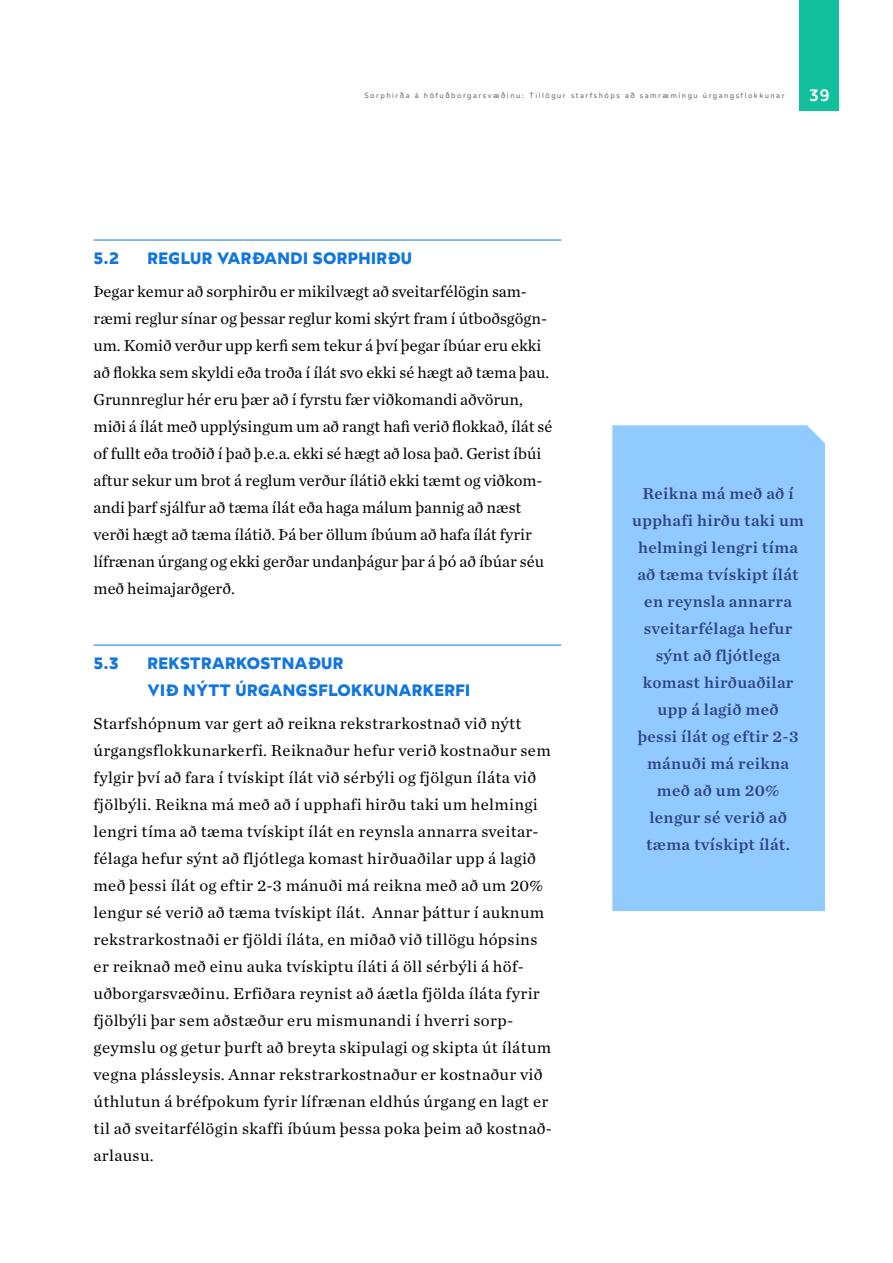
<style>
.page{position:relative;width:893px;height:1263px;background:#fff}
.page>*{position:absolute;margin:0;border:0;box-sizing:border-box;transform-origin:0 0}
.t1{font:16.5px/27px "Chronicle Text G1";letter-spacing:.02em;color:#000}
.t2{font:16.5px/27px "Chronicle Text G1";color:#000}
.t3{font:16.5px/27px "Chronicle Text G1 Semi";letter-spacing:.02em;color:#314483;text-align:center}
.t4{font:700 16.5px/27px "Wotfard";letter-spacing:.025em;color:#1276dc}
.t5{font:500 16.5px "Wotfard";color:#fff}
.t6{font:7.5px "Wotfard";letter-spacing:.2em;color:#6d6e71}
</style>
<div class="page">
<div style="left:799px;top:0;width:40px;height:111px;background:#12c09d"></div>
<hr style="left:94px;top:240px;width:467px;height:1px;background:#1276dc">
<hr style="left:94px;top:645px;width:467px;height:1px;background:#1276dc">
<div style="left:612px;top:425px;width:213px;height:486px;background:#91caff"></div>
<p class="t6" style="left:364px;top:91px;width:422px">Sorphirða á höfuðborgarsvæðinu: Tillögur starfshóps að samræmingu úrgangsflokkunar</p>
<p class="t5" style="left:809px;top:84px;width:23px">39</p>
<p class="t4" style="left:94px;top:244px;width:44px">5.2 RE</p>
<p class="t4" style="left:168px;top:244px;width:73px">GLUR VARÐAND</p>
<p class="t4" style="left:303px;top:244px;width:86px">I SORPHIRÐU</p>
<p class="t2" style="left:94px;top:277px;width:460px">Þegar kemur að sorphirðu er mikilvægt að sveitarfélögin sam&shy;ræmi reglur sínar og þessar reglur komi skýrt fram í útboðsgögn&shy;um. Komið verður upp kerfi sem tekur á því þegar íbúar eru ekki að flokka sem skyldi eða troða í ílát svo ekki sé hægt að tæma þau.<br>Grunnreglur hér eru þær að í fyrstu fær viðkomandi aðvörun, miði á ílát með upplýsingum um að rangt hafi verið flokkað, ílát sé of fullt eða troðið í það þ.e.a. ekki sé hægt að losa það. Gerist íbúi aftur sekur um brot á reglum verður ílátið ekki tæmt og viðkom&shy;andi þarf sjálfur að tæma ílát eða haga málum þannig að næst verði hægt að tæma ílátið. Þá ber öllum íbúum að hafa ílát fyrir lífrænan úrgang og ekki gerðar undanþágur þar á þó að íbúar séu með heimajarðgerð.</p>
<p class="t4" style="left:94px;top:649px;width:42px">5.3 REK</p>
<p class="t4" style="left:180px;top:649px;width:34px">STRARKO</p>
<p class="t4" style="left:148px;top:649px;width:203px;text-indent:113px">STNAÐUR<br>VIÐ NÝTT ÚRGANGSFLOKKUNARKER</p>
<p class="t4" style="left:455px;top:676px;width:16px">FI</p>
<p class="t1" style="left:94px;top:709px;width:460px">Starfshópnum var gert að reikna rekstrarkostnað við nýtt úrgangsflokkunarkerfi. Reiknaður hefur verið kostnaður sem fylgir því að fara í tvískipt ílát við sérbýli og fjölgun íláta við fjölbýli. Reikna má með að í upphafi hirðu taki um helmingi lengri tíma að tæma tvískipt ílát en reynsla annarra sveitar&shy;félaga hefur sýnt að fljótlega komast hirðuaðilar upp á lagið með þessi ílát og eftir 2-3 mánuði má reikna með að um 20% lengur sé verið að tæma tvískipt ílát. Annar þáttur í auknum rekstrarkostnaði er fjöldi íláta, en miðað við tillögu hópsins er reiknað með einu auka tvískiptu íláti á öll sérbýli á höf&shy;uðborgarsvæðinu. Erfiðara reynist að áætla fjölda íláta fyrir fjölbýli þar sem aðstæður eru mismunandi í hverri sorp&shy;geymslu og getur þurft að breyta skipulagi og skipta út ílátum vegna plássleysis. Annar rekstrarkostnaður er kostnaður við úthlutun á bréfpokum fyrir lífrænan eldhús úrgang en lagt er til að sveitarfélögin skaffi íbúum þessa poka þeim að kostnað&shy;arlausu.</p>
<p class="t3" style="left:632px;top:479px;width:173px">Reikna má með að í upphafi hirðu taki um helmingi lengri tíma að tæma tvískipt ílát en reynsla annarra sveitarfélaga hefur sýnt að fljótlega komast hirðuaðilar upp á lagið með<br>þessi ílát og eftir 2-3 mánuði má reikna með að um 20% lengur sé verið að tæma tvískipt ílát.</p>
</div>
